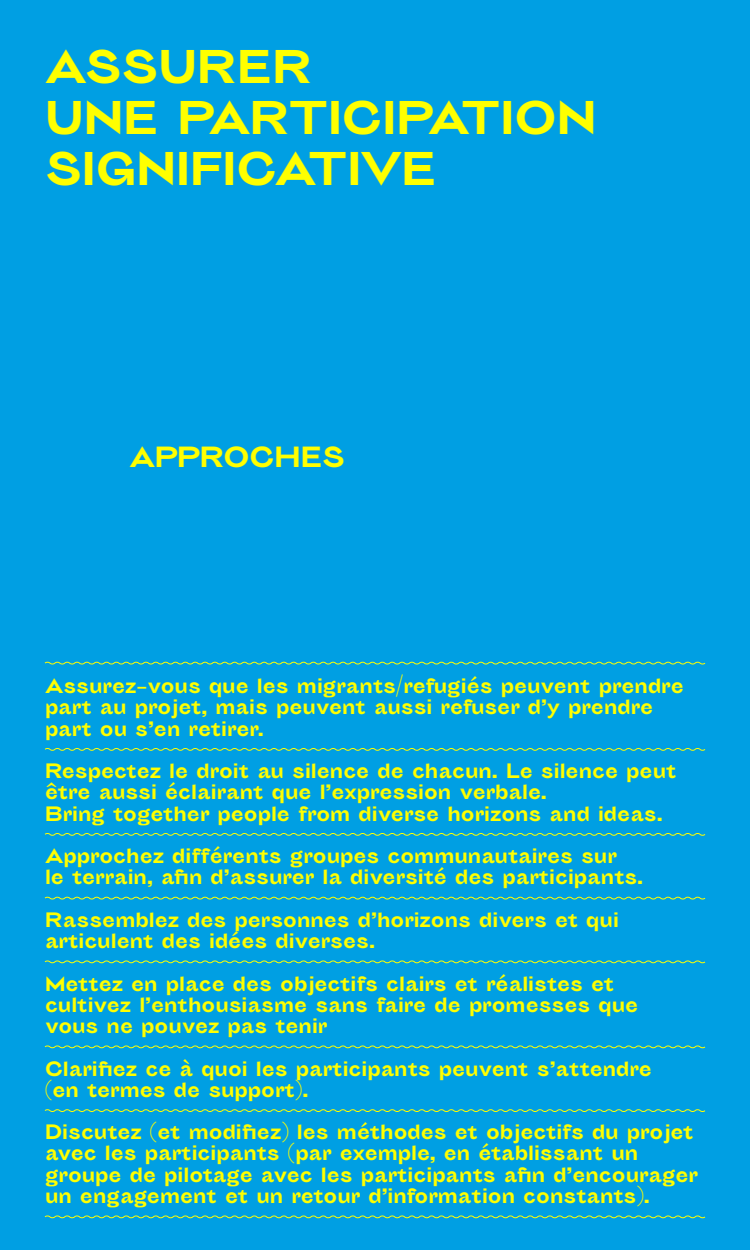
<style>
.page{position:relative;width:750px;height:1250px;background:#009fe3}
.page>*{position:absolute;margin:0;border:0;box-sizing:border-box;transform-origin:0 0}
.t1{font:42.5px/51px "Sporting Grotesque XX Gras";color:#ff0}
.t2{font:26.25px "Sporting Grotesque XX Gras";color:#ff0}
.t3{font:18.75px/21.2px "Sporting Grotesque XX Gras";color:#ff0}
</style>
<div class="page">
<svg style="left:44px;top:661px;width:662px;height:4px"></svg>
<svg style="left:44px;top:748px;width:662px;height:3px"></svg>
<svg style="left:44px;top:833px;width:662px;height:3px"></svg>
<svg style="left:44px;top:896px;width:662px;height:4px"></svg>
<svg style="left:44px;top:960px;width:662px;height:4px"></svg>
<svg style="left:44px;top:1045px;width:662px;height:4px"></svg>
<svg style="left:44px;top:1109px;width:662px;height:3px"></svg>
<svg style="left:44px;top:1215px;width:662px;height:4px"></svg>
<h1 class="t1" style="left:45px;top:43px;width:553px">ASSURER<br>UNE PARTICIPATION<br>SIGNIFICATIVE</h1>
<h2 class="t2" style="left:129px;top:443px;width:217px">APPROCHES</h2>
<p class="t3" style="left:45px;top:676px;width:640px">Assurez-vous que les migrants/refugiés peuvent prendre part au projet, mais peuvent aussi refuser d’y prendre part ou s’en retirer.</p>
<p class="t3" style="left:45px;top:761px;width:633px">Respectez le droit au silence de chacun. Le silence peut être aussi éclairant que l’expression verbale.<br>Bring together people from diverse horizons and ideas.</p>
<p class="t3" style="left:45px;top:846px;width:600px">Approchez différents groupes communautaires sur<br>le terrain, afin d’assurer la diversité des participants.</p>
<p class="t3" style="left:45px;top:910px;width:575px">Rassemblez des personnes d’horizons divers et qui articulent des idées diverses.</p>
<p class="t3" style="left:45px;top:973px;width:595px">Mettez en place des objectifs clairs et réalistes et cultivez l’enthousiasme sans faire de promesses que vous ne pouvez pas tenir</p>
<p class="t3" style="left:45px;top:1058px;width:609px">Clarifiez ce à quoi les participants peuvent s’attendre (en termes de support).</p>
<p class="t3" style="left:45px;top:1122px;width:654px">Discutez (et modifiez) les méthodes et objectifs du projet avec les participants (par exemple, en établissant un groupe de pilotage avec les participants afin d’encourager un engagement et un retour d’information constants).</p>
</div>
